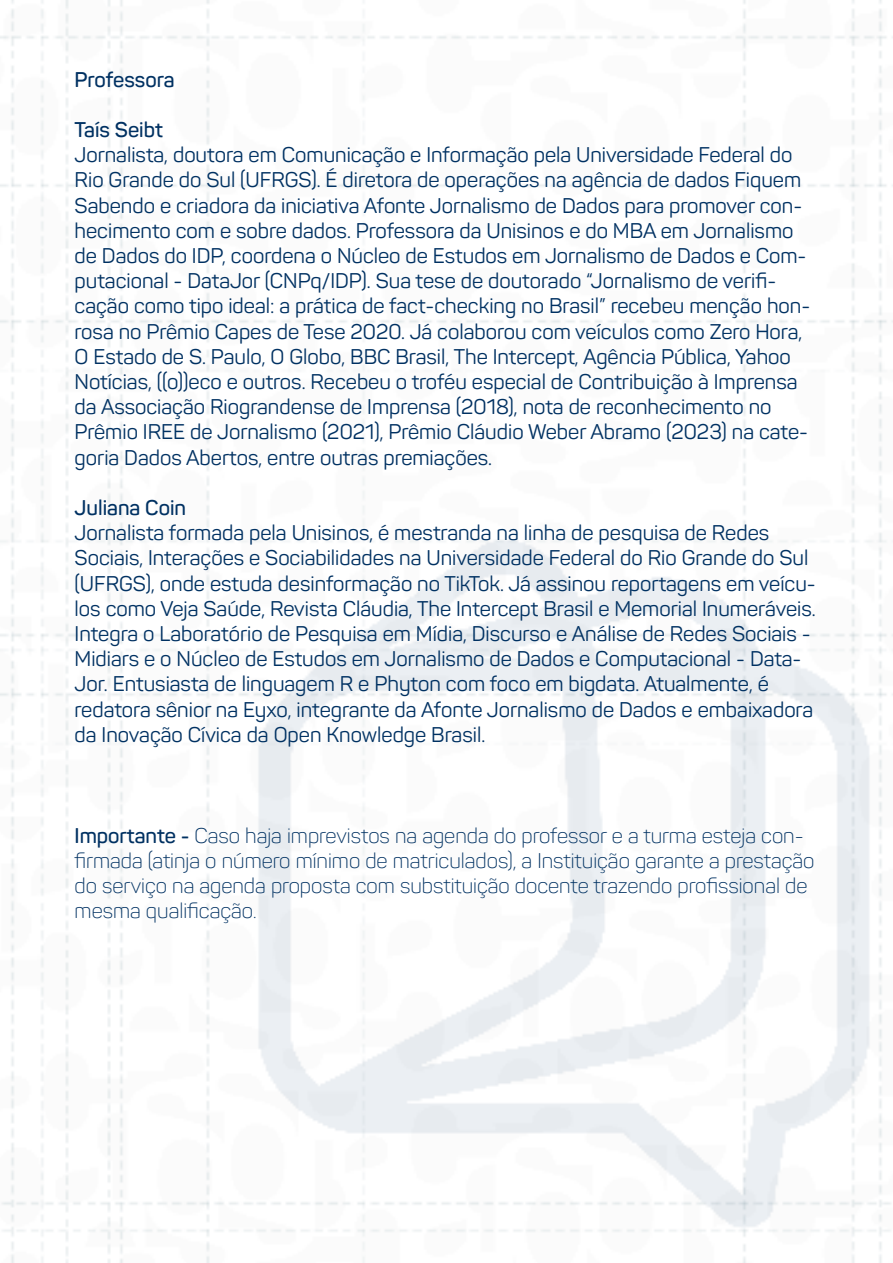
<style>
.page{position:relative;width:893px;height:1263px;background:#fff}
.page>*{position:absolute;margin:0;border:0;box-sizing:border-box;transform-origin:0 0}
.t1{font:21px/25.2px "Panton";color:#003162}
.t2{font:300 21px/25.2px "Panton";color:#003162}
.t3{font:600 21px "Panton";color:#003162}
.s1{font-weight:600}
</style>
<div class="page">
<img style="left:206px;top:0;width:4px;height:1263px">
<img style="left:851px;top:0;width:4px;height:1263px">
<img style="left:11px;top:0;width:3px;height:1263px">
<img style="left:120px;top:0;width:3px;height:1263px">
<img style="left:65px;top:0;width:4px;height:1263px">
<img style="left:0;top:691px;width:893px;height:8px">
<img style="left:11px;top:740px;width:872px;height:9px">
<img style="left:0;top:646px;width:883px;height:8px">
<img style="left:0;top:630px;width:893px;height:8px">
<img style="left:11px;top:302px;width:872px;height:8px">
<img style="left:0;top:538px;width:886px;height:8px">
<img style="left:11px;top:430px;width:872px;height:8px">
<img style="left:11px;top:366px;width:872px;height:8px">
<img style="left:11px;top:262px;width:872px;height:8px">
<img style="left:11px;top:215px;width:872px;height:8px">
<img style="left:0;top:182px;width:893px;height:8px">
<img style="left:11px;top:1168px;width:872px;height:8px">
<img style="left:1px;top:1198px;width:890px;height:8px">
<img style="left:3px;top:1226px;width:888px;height:8px">
<svg style="left:258px;top:540px;width:611px;height:687px"></svg>
<p class="t3" style="left:75px;top:66px;width:101px">Professora</p>
<p class="t3" style="left:75px;top:117px;width:90px">Taís Seibt</p>
<p class="t1" style="left:75px;top:142px;width:737px">Jornalista, doutora em Comunicação e Informação pela Universidade Federal do Rio Grande do Sul (UFRGS). É diretora de operações na agência de dados Fiquem Sabendo e criadora da iniciativa Afonte Jornalismo de Dados para promover con&shy;hecimento com e sobre dados. Professora da Unisinos e do MBA em Jornalismo de Dados do IDP, coordena o Núcleo de Estudos em Jornalismo de Dados e Com&shy;putacional - DataJor (CNPq/IDP). Sua tese de doutorado “Jornalismo de verifi&shy;cação como tipo ideal: a prática de fact-checking no Brasil” recebeu menção hon&shy;rosa no Prêmio Capes de Tese 2020. Já colaborou com veículos como Zero Hora, O Estado de S. Paulo, O Globo, BBC Brasil, The Intercept, Agência Pública, Yahoo Notícias, ((o))eco e outros. Recebeu o troféu especial de Contribuição à Imprensa da Associação Riograndense de Imprensa (2018), nota de reconhecimento no Prêmio IREE de Jornalismo (2021), Prêmio Cláudio Weber Abramo (2023) na cate&shy;goria Dados Abertos, entre outras premiações.</p>
<p class="t3" style="left:75px;top:495px;width:113px">Juliana Coin</p>
<p class="t1" style="left:75px;top:520px;width:743px">Jornalista formada pela Unisinos, é mestranda na linha de pesquisa de Redes Sociais, Interações e Sociabilidades na Universidade Federal do Rio Grande do Sul (UFRGS), onde estuda desinformação no TikTok. Já assinou reportagens em veícu&shy;los como Veja Saúde, Revista Cláudia, The Intercept Brasil e Memorial Inumeráveis.<br>Integra o Laboratório de Pesquisa em Mídia, Discurso e Análise de Redes Sociais - Midiars e o Núcleo de Estudos em Jornalismo de Dados e Computacional - Data-Jor. Entusiasta de linguagem R e Phyton com foco em bigdata. Atualmente, é redatora sênior na Eyxo, integrante da Afonte Jornalismo de Dados e embaixadora da Inovação Cívica da Open Knowledge Brasil.</p>
<p class="t2" style="left:75px;top:823px;width:741px"><span class="s1">Importante -</span> Caso haja imprevistos na agenda do professor e a turma esteja con&shy;firmada (atinja o número mínimo de matriculados), a Instituição garante a prestação do serviço na agenda proposta com substituição docente trazendo profissional de mesma qualificação.</p>
</div>
